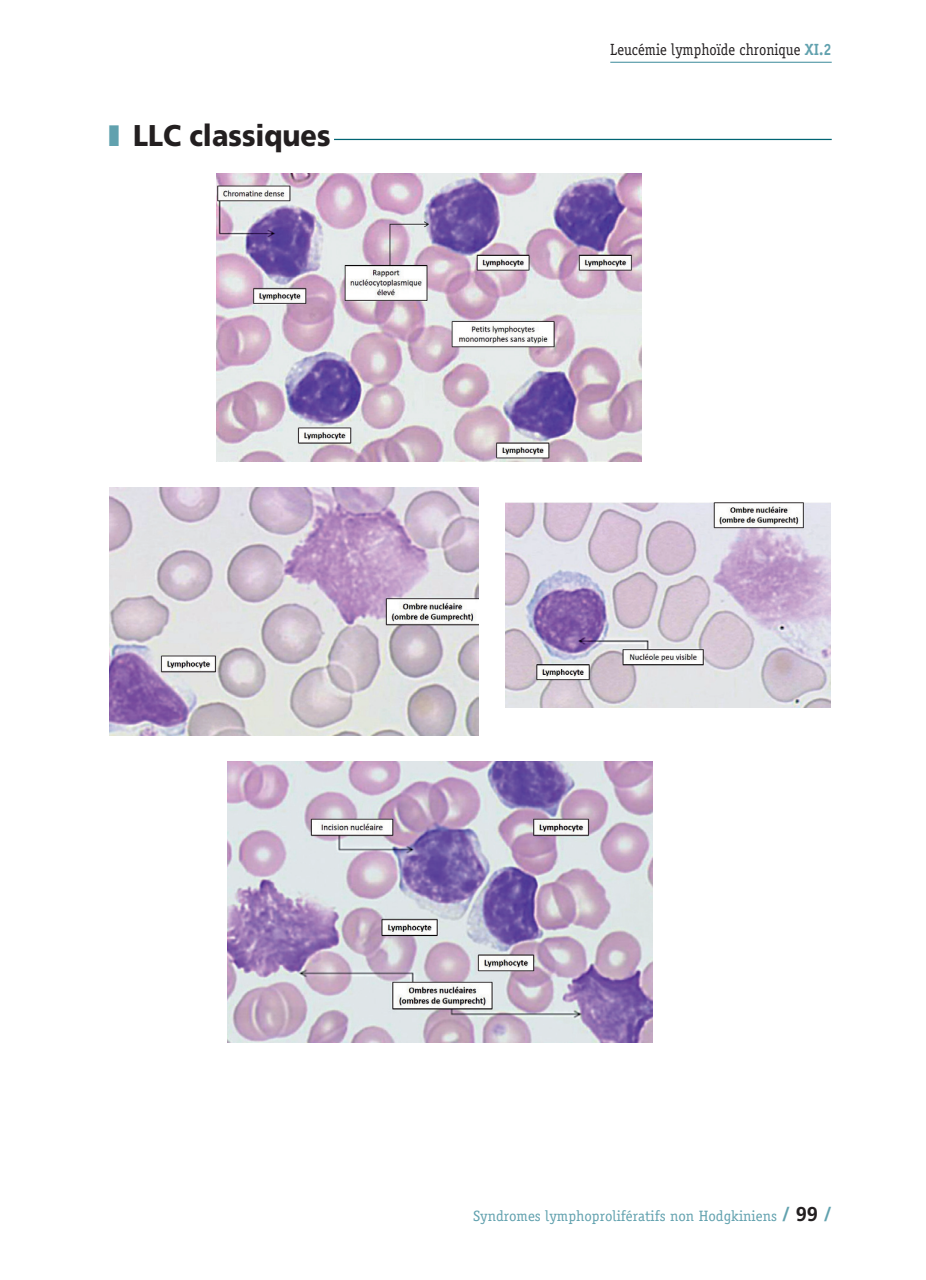
<style>
.page{position:relative;width:926px;height:1280px;background:#fff}
.page>*{position:absolute;margin:0;border:0;box-sizing:border-box;transform-origin:0 0}
.t1{font:900 30px "Frutiger";color:#231f20;scale:.9 1}
.t2{font:700 20px "Frutiger";color:#61a1ae}
.t3{font:16.25px "Officina Serif";color:#231f20;scale:.9 1}
.t4{font:15px "Officina Serif";color:#61a1ae}
.s1{color:#61a1ae}
.s2{font-weight:700;color:#61a1ae}
.s3{color:#231f20}
</style>
<div class="page">
<hr style="left:610px;top:62px;width:221px;height:1px;background:#61a1ae">
<hr style="left:137px;top:139px;width:694px;height:1px;background:#006473">
<div style="left:133px;top:128px;width:201px;height:20px;background:#fff"></div>
<img style="left:217px;top:173px;width:424px;height:289px">
<img style="left:110px;top:487px;width:369px;height:248px">
<img style="left:505px;top:502px;width:325px;height:205px">
<img style="left:227px;top:761px;width:425px;height:281px">
<h1 class="t1" style="left:108px;top:117px;width:248px"><span class="s1">❚</span> LLC classiques</h1>
<p class="t3" style="left:610px;top:40px;width:247px">Leucémie lymphoïde chronique <span class="s2">XI.2</span></p>
<h2 class="t2" style="left:782px;top:1202px;width:51px">/<span class="s3">99</span>/</h2>
<p class="t4" style="left:473px;top:1207px;width:305px">Syndromes lymphoprolifératifs non Hodgkiniens</p>
</div>
